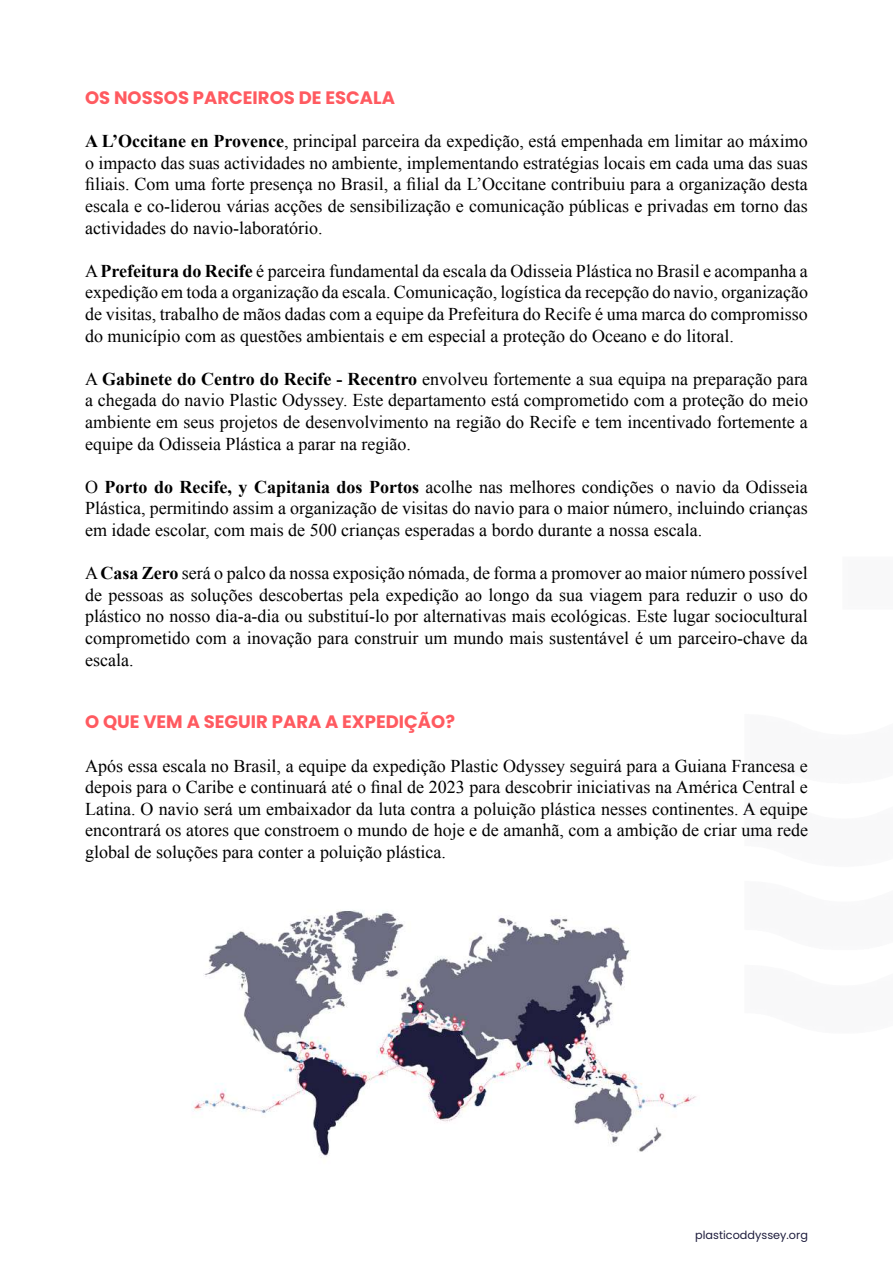
<style>
.page{position:relative;width:893px;height:1263px;background:#fff}
.page>*{position:absolute;margin:0;border:0;box-sizing:border-box;transform-origin:0 0}
.t1{font:18px/21.6px "Times New Roman";color:#000;text-align:justify}
.t2{font:700 18px "Poppins";color:#ff5a60}
.t3{font:11.25px "Poppins";color:#1e1d3d}
.s1{font-weight:700}
</style>
<div class="page">
<img style="left:192px;top:910px;width:327px;height:247px">
<img style="left:519px;top:918px;width:177px;height:234px">
<p class="t2" style="left:85px;top:87px;width:311px">OS NOSSOS PARCEIROS DE ESCALA</p>
<p class="t1" style="left:85px;top:130px;width:724px"><span class="s1">A L’Occitane en Provence</span>, principal parceira da expedição, está empenhada em limitar ao máximo o impacto das suas actividades no ambiente, implementando estratégias locais em cada uma das suas filiais. Com uma forte presença no Brasil, a filial da L’Occitane contribuiu para a organização desta escala e co-liderou várias acções de sensibilização e comunicação públicas e privadas em torno das actividades do navio-laboratório.</p>
<p class="t1" style="left:85px;top:260px;width:724px">A <span class="s1">Prefeitura do Recife</span> é parceira fundamental da escala da Odisseia Plástica no Brasil e acompanha a expedição em toda a organização da escala. Comunicação, logística da recepção do navio, organização de visitas, trabalho de mãos dadas com a equipe da Prefeitura do Recife é uma marca do compromisso do município com as questões ambientais e em especial a proteção do Oceano e do litoral.</p>
<p class="t1" style="left:85px;top:368px;width:724px">A <span class="s1">Gabinete do Centro do Recife - Recentro</span> envolveu fortemente a sua equipa na preparação para a chegada do navio Plastic Odyssey. Este departamento está comprometido com a proteção do meio ambiente em seus projetos de desenvolvimento na região do Recife e tem incentivado fortemente a equipe da Odisseia Plástica a parar na região.</p>
<p class="t1" style="left:85px;top:476px;width:724px">O <span class="s1">Porto do Recife, y Capitania dos Portos</span> acolhe nas melhores condições o navio da Odisseia Plástica, permitindo assim a organização de visitas do navio para o maior número, incluindo crianças em idade escolar, com mais de 500 crianças esperadas a bordo durante a nossa escala.</p>
<p class="t1" style="left:85px;top:562px;width:724px">A <span class="s1">Casa Zero</span> será o palco da nossa exposição nómada, de forma a promover ao maior número possível de pessoas as soluções descobertas pela expedição ao longo da sua viagem para reduzir o uso do plástico no nosso dia-a-dia ou substituí-lo por alternativas mais ecológicas. Este lugar sociocultural comprometido com a inovação para construir um mundo mais sustentável é um parceiro-chave da escala.</p>
<p class="t2" style="left:85px;top:711px;width:371px">O QUE VEM A SEGUIR PARA A EXPEDIÇÃO?</p>
<p class="t1" style="left:85px;top:754px;width:724px">Após essa escala no Brasil, a equipe da expedição Plastic Odyssey seguirá para a Guiana Francesa e depois para o Caribe e continuará até o final de 2023 para descobrir iniciativas na América Central e Latina. O navio será um embaixador da luta contra a poluição plástica nesses continentes. A equipe encontrará os atores que constroem o mundo de hoje e de amanhã, com a ambição de criar uma rede global de soluções para conter a poluição plástica.</p>
<p class="t3" style="left:695px;top:1228px;width:114px">plasticoddyssey.org</p>
</div>
